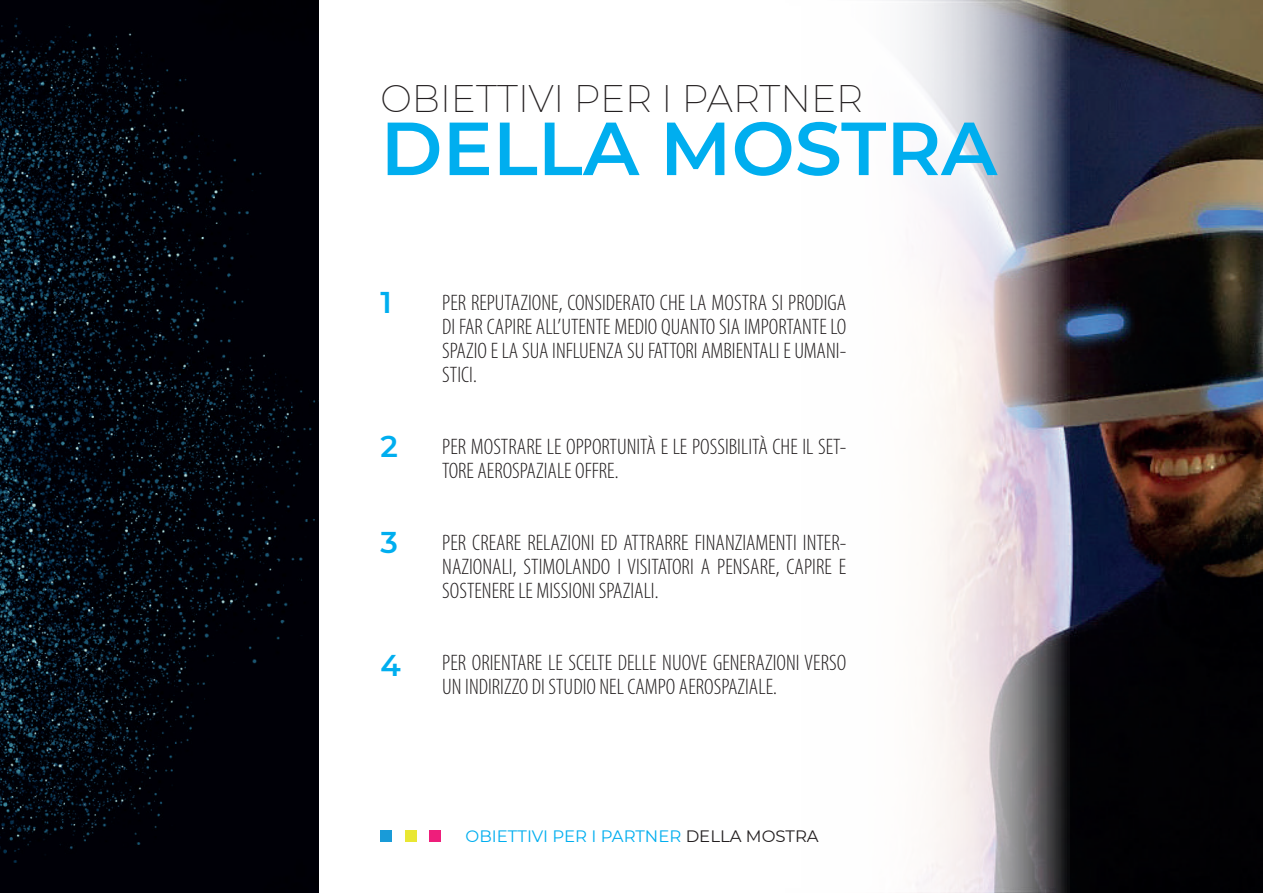
<style>
.page{position:relative;width:1263px;height:893px;background:#fff}
.page>*{position:absolute;margin:0;border:0;box-sizing:border-box;transform-origin:0 0}
.t1{font:600 75px "Montserrat";color:#00aeef}
.t2{font:200 37.5px "Montserrat";color:#231f20}
.t3{font:600 30px "Montserrat";color:#00aeef}
.t4{font:22.5px/24px "Myriad Variable Concept";color:#231f20;text-align:justify}
.t5{font:16.5px "Montserrat";color:#00aeef}
.s1{color:#231f20}
</style>
<div class="page">
<div style="left:429px;top:830px;width:12px;height:12px;background:#ee1e7b"></div>
<div style="left:405px;top:830px;width:11px;height:12px;background:#e9e733"></div>
<div style="left:381px;top:830px;width:11px;height:12px;background:#199bd8"></div>
<img style="left:1069px;top:0;width:194px;height:893px">
<img style="left:891px;top:0;width:178px;height:893px">
<img style="left:0;top:0;width:319px;height:893px">
<h2 class="t2" style="left:381px;top:74px;width:484px">OBIETTIVI PER I PARTNER</h2>
<h1 class="t1" style="left:381px;top:95px;width:618px">DELLA MOSTRA</h1>
<h3 class="t3" style="left:381px;top:281px;width:13px">1</h3>
<p class="t4" style="left:442px;top:291px;width:405px">PER REPUTAZIONE, CONSIDERATO CHE LA MOSTRA SI PRODIGA DI FAR CAPIRE ALL’UTENTE MEDIO QUANTO SIA IMPORTANTE LO SPAZIO E LA SUA INFLUENZA SU FATTORI AMBIENTALI E UMANI-STICI.</p>
<h3 class="t3" style="left:381px;top:425px;width:19px">2</h3>
<p class="t4" style="left:442px;top:435px;width:405px">PER MOSTRARE LE OPPORTUNITÀ E LE POSSIBILITÀ CHE IL SET-<br>TORE AEROSPAZIALE OFFRE.</p>
<h3 class="t3" style="left:381px;top:521px;width:19px">3</h3>
<p class="t4" style="left:442px;top:531px;width:405px">PER CREARE RELAZIONI ED ATTRARRE FINANZIAMENTI INTER-NAZIONALI, STIMOLANDO I VISITATORI A PENSARE, CAPIRE E SOSTENERE LE MISSIONI SPAZIALI.</p>
<h3 class="t3" style="left:381px;top:644px;width:22px">4</h3>
<p class="t4" style="left:442px;top:651px;width:405px">PER ORIENTARE LE SCELTE DELLE NUOVE GENERAZIONI VERSO<br>UN INDIRIZZO DI STUDIO NEL CAMPO AEROSPAZIALE.</p>
<p class="t5" style="left:466px;top:825px;width:355px">OBIETTIVI PER I PARTNER <span class="s1">DELLA MOSTRA</span></p>
</div>
